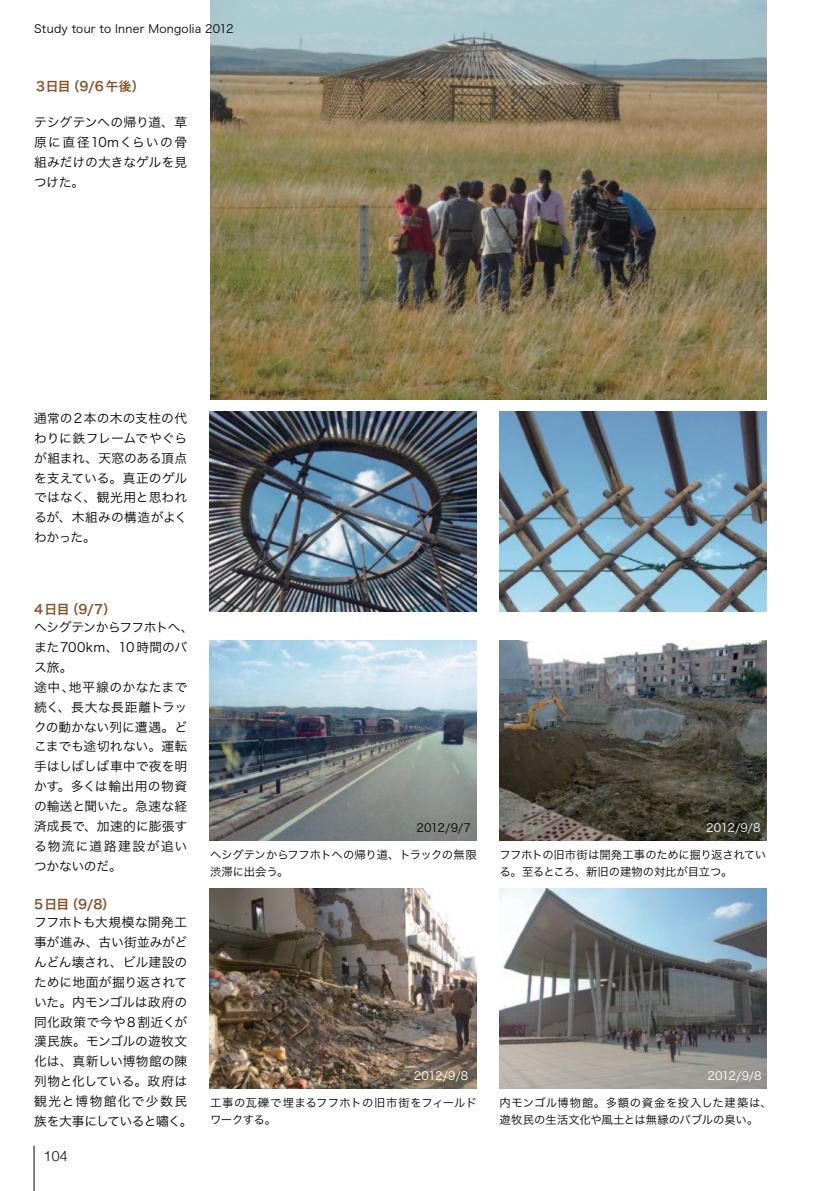
<style>
.page{position:relative;width:840px;height:1191px;background:#fff}
.page>*{position:absolute;margin:0;border:0;box-sizing:border-box;transform-origin:0 0}
.t1{font:300 14.2px "Helvetica Neue";color:#030303}
.t2{font:12.8px/19.8px "Hira Kaku Pro W3";letter-spacing:.005em;color:#030303;text-align:justify}
.t3{font:12.8px "Hira Kaku Pro W6";letter-spacing:-.05em;color:#83522d}
.t4{font:11.4px/17px "Hira Kaku Pro W3";color:#030303}
.t5{font:11.4px/17px "Hira Kaku Pro W3";letter-spacing:-.02em;color:#030303}
.t6{font:11.4px "Hira Kaku Pro W3";letter-spacing:.025em;color:#030303}
.t7{font:11.4px "Hira Kaku Pro W3";letter-spacing:-.05em;color:#fff}
</style>
<div class="page">
<hr style="left:34px;top:1145px;width:1px;height:46px;background:#030303">
<img style="left:499px;top:411px;width:266px;height:200px">
<img style="left:210px;top:0;width:555px;height:400px">
<img style="left:210px;top:641px;width:266px;height:199px">
<img style="left:210px;top:888px;width:266px;height:200px">
<img style="left:499px;top:888px;width:266px;height:200px">
<img style="left:210px;top:411px;width:266px;height:200px">
<img style="left:499px;top:641px;width:266px;height:199px">
<p class="t6" style="left:34px;top:18px;width:201px">Study tour to Inner Mongolia 2012</p>
<p class="t3" style="left:34px;top:74px;width:112px">３日目（9/6 午後）</p>
<p class="t2" style="left:34px;top:112px;width:155px">テシグテンへの帰り道、草原に直径10mくらいの骨組みだけの大きなゲルを見つけた。</p>
<p class="t2" style="left:34px;top:407px;width:155px">通常の2本の木の支柱の代わりに鉄フレームでやぐらが組まれ、天窓のある頂点を支えている。真正のゲルではなく、観光用と思われるが、木組みの構造がよくわかった。</p>
<p class="t3" style="left:34px;top:597px;width:83px">4日目（9/7）</p>
<p class="t2" style="left:34px;top:616px;width:161px;text-align:left">ヘシグテンからフフホトへ、また700km、10時間のバス旅。<br>途中､地平線のかなたまで続く、長大な長距離トラックの動かない列に遭遇。どこまでも途切れない。運転手はしばしば車中で夜を明かす。多くは輸出用の物資の輸送と聞いた。急速な経済成長で、加速的に膨張する物流に道路建設が追いつかないのだ。</p>
<p class="t3" style="left:34px;top:892px;width:82px">5日目（9/8）</p>
<p class="t2" style="left:34px;top:911px;width:160px;text-align:left">フフホトも大規模な開発工事が進み、古い街並みがどんどん壊され、ビル建設のために地面が掘り返されていた。内モンゴルは政府の同化政策で今や8割近くが漢民族。モンゴルの遊牧文化は、真新しい博物館の陳列物と化している。政府は観光と博物館化で少数民族を大事にしていると嘯く。</p>
<p class="t1" style="left:44px;top:1144px;width:25px">104</p>
<p class="t4" style="left:416px;top:818px;width:56px">2012/9/7</p>
<p class="t7" style="left:706px;top:818px;width:56px">2012/9/8</p>
<p class="t4" style="left:210px;top:845px;width:268px">ヘシグテンからフフホトへの帰り道、トラックの無限渋滞に出会う。</p>
<p class="t5" style="left:499px;top:845px;width:268px">フフホトの旧市街は開発工事のために掘り返されている。至るところ、新旧の建物の対比が目立つ。</p>
<p class="t7" style="left:414px;top:1065px;width:56px">2012/9/8</p>
<p class="t7" style="left:707px;top:1065px;width:56px">2012/9/8</p>
<p class="t4" style="left:210px;top:1093px;width:268px">工事の瓦礫で埋まるフフホトの旧市街をフィールドワークする。</p>
<p class="t4" style="left:499px;top:1093px;width:274px">内モンゴル博物館。多額の資金を投入した建築は、遊牧民の生活文化や風土とは無縁のバブルの臭い。</p>
</div>
